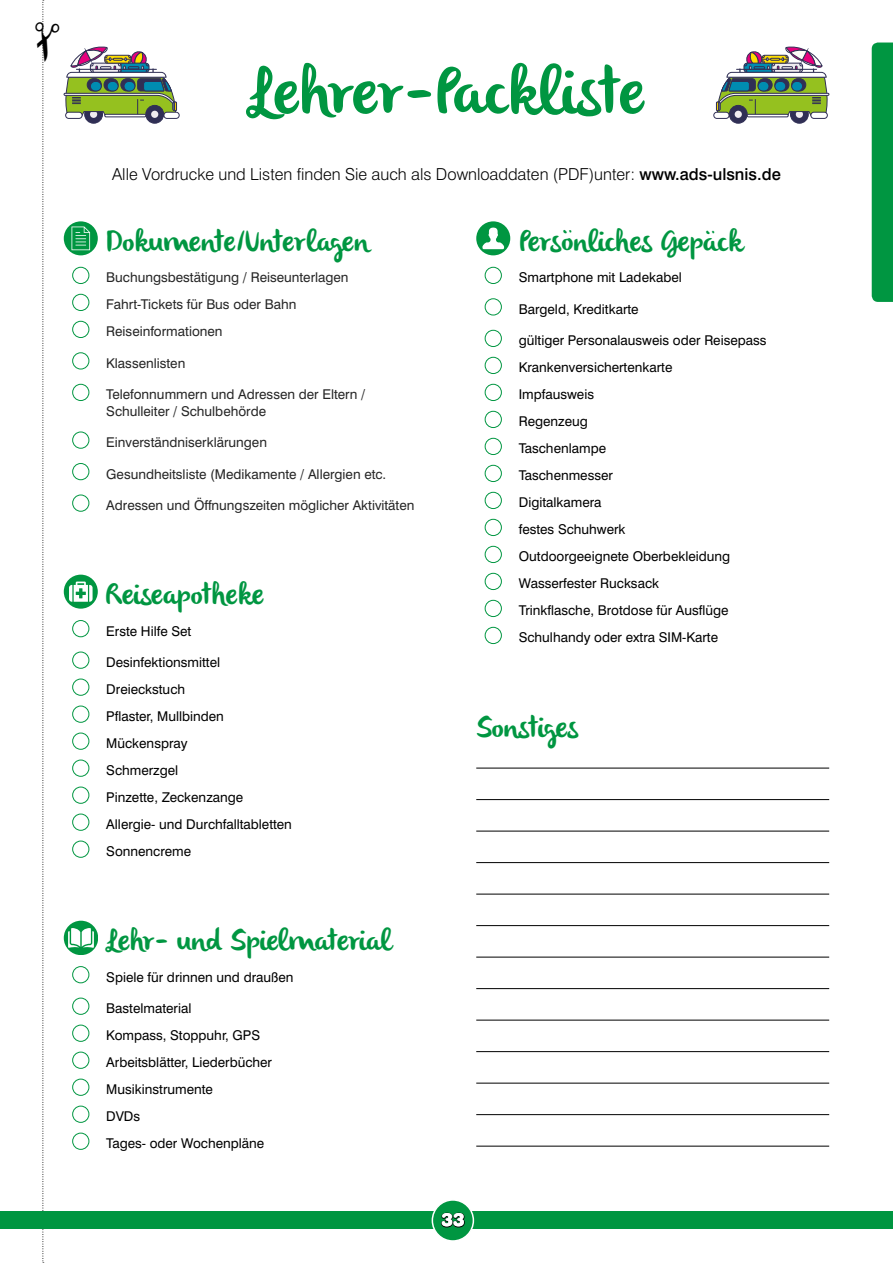
<style>
.page{position:relative;width:893px;height:1263px;background:#fff}
.page>*{position:absolute;margin:0;border:0;box-sizing:border-box;transform-origin:0 0}
.t1{font:66px "olivier";color:#009641}
.t2{font:30px "olivier";color:#009641}
.t3{font:18px "Swiss 721 BT Black Rounded";color:#fff}
.t4{font:300 16.5px "Swiss 721 BT";color:#000}
.t5{font:13.5px/27px "Swiss 721 BT";color:#000}
.t6{font:13.5px/27px "Swiss 721 BT";color:#262626}
.s1{font-weight:500}
</style>
<div class="page">
<div style="left:0;top:1212px;width:893px;height:17px;background:#009641"></div>
<div style="left:432px;top:1200px;width:41px;height:41px;background:#009641;border-radius:50%"></div>
<div style="left:432px;top:1199px;width:42px;height:43px;border:2px solid #fff;border-radius:50%"></div>
<svg style="left:441px;top:1212px;width:24px;height:16px"></svg>
<div style="left:164px;top:112px;width:15px;height:7px;border:1px solid #302f55;border-radius:3px"></div>
<div style="left:790px;top:105px;width:18px;height:18px;background:#302f55;border-radius:50%"></div>
<div style="left:790px;top:105px;width:18px;height:18px;border:1px solid #302f55;border-radius:50%"></div>
<div style="left:796px;top:111px;width:7px;height:7px;background:#f0ecf0;border-radius:50%"></div>
<div style="left:811px;top:112px;width:17px;height:7px;border:1px solid #302f55;border-radius:3px"></div>
<div style="left:713px;top:112px;width:16px;height:7px;border:1px solid #302f55;border-radius:3px"></div>
<svg style="left:729px;top:105px;width:18px;height:18px"></svg>
<div style="left:729px;top:105px;width:18px;height:18px;border:1px solid #302f55;border-radius:50%"></div>
<div style="left:747px;top:114px;width:41px;height:3px;border:1px solid #302f55"></div>
<svg style="left:716px;top:47px;width:113px;height:69px"></svg>
<svg style="left:476px;top:221px;width:34px;height:34px"></svg>
<div style="left:476px;top:221px;width:34px;height:34px;background:#009641;border-radius:50%"></div>
<svg style="left:482px;top:228px;width:22px;height:21px"></svg>
<div style="left:485px;top:267px;width:17px;height:17px;border:1px solid #009641;border-radius:50%"></div>
<div style="left:485px;top:298px;width:17px;height:17px;border:1px solid #009641;border-radius:50%"></div>
<div style="left:485px;top:330px;width:17px;height:17px;border:1px solid #009641;border-radius:50%"></div>
<div style="left:485px;top:357px;width:17px;height:17px;border:1px solid #009641;border-radius:50%"></div>
<div style="left:485px;top:384px;width:17px;height:17px;border:1px solid #009641;border-radius:50%"></div>
<div style="left:485px;top:411px;width:17px;height:17px;border:1px solid #009641;border-radius:50%"></div>
<div style="left:485px;top:438px;width:17px;height:17px;border:1px solid #009641;border-radius:50%"></div>
<div style="left:485px;top:465px;width:17px;height:17px;border:1px solid #009641;border-radius:50%"></div>
<div style="left:485px;top:492px;width:17px;height:17px;border:1px solid #009641;border-radius:50%"></div>
<div style="left:485px;top:519px;width:17px;height:17px;border:1px solid #009641;border-radius:50%"></div>
<div style="left:485px;top:546px;width:17px;height:17px;border:1px solid #009641;border-radius:50%"></div>
<div style="left:485px;top:573px;width:17px;height:17px;border:1px solid #009641;border-radius:50%"></div>
<div style="left:485px;top:600px;width:17px;height:17px;border:1px solid #009641;border-radius:50%"></div>
<div style="left:485px;top:627px;width:17px;height:17px;border:1px solid #009641;border-radius:50%"></div>
<hr style="left:476px;top:768px;width:353px;height:1px;background:#000">
<hr style="left:476px;top:799px;width:353px;height:1px;background:#000">
<hr style="left:476px;top:831px;width:353px;height:1px;background:#000">
<hr style="left:476px;top:862px;width:353px;height:1px;background:#000">
<hr style="left:476px;top:894px;width:353px;height:1px;background:#000">
<hr style="left:476px;top:925px;width:353px;height:1px;background:#000">
<hr style="left:476px;top:957px;width:353px;height:1px;background:#000">
<hr style="left:476px;top:988px;width:353px;height:1px;background:#000">
<hr style="left:476px;top:1020px;width:353px;height:1px;background:#000">
<hr style="left:476px;top:1051px;width:353px;height:1px;background:#000">
<hr style="left:476px;top:1083px;width:353px;height:1px;background:#000">
<hr style="left:476px;top:1114px;width:353px;height:1px;background:#000">
<hr style="left:476px;top:1146px;width:353px;height:1px;background:#000">
<div style="left:872px;top:43px;width:21px;height:259px;background:#009641"></div>
<svg style="left:36px;top:0;width:141px;height:1263px"></svg>
<h1 class="t1" style="left:248px;top:54px;width:399px">Lehrer-Packliste</h1>
<p class="t4" style="left:112px;top:164px;width:670px">Alle Vordrucke und Listen finden Sie auch als Downloaddaten (PDF)unter: <span class="s1">www.ads-ulsnis.de</span></p>
<h2 class="t2" style="left:106px;top:224px;width:264px">Dokumente/Unterlagen</h2>
<p class="t6" style="left:106px;top:264px;width:244px">Buchungsbestätigung / Reiseunterlagen<br>Fahrt-Tickets für Bus oder Bahn<br>Reiseinformationen</p>
<p class="t6" style="left:106px;top:349px;width:81px">Klassenlisten</p>
<p class="t6" style="left:106px;top:386px;width:260px;line-height:16.2px">Telefonnummern und Adressen der Eltern /<br>Schulleiter / Schulbehörde</p>
<p class="t6" style="left:106px;top:429px;width:162px">Einverständniserklärungen</p>
<p class="t6" style="left:106px;top:460px;width:282px">Gesundheitsliste (Medikamente / Allergien etc.</p>
<p class="t6" style="left:106px;top:492px;width:310px">Adressen und Öffnungszeiten möglicher Aktivitäten</p>
<h2 class="t2" style="left:106px;top:577px;width:159px">Reiseapotheke</h2>
<p class="t5" style="left:106px;top:617px;width:87px">Erste Hilfe Set</p>
<p class="t5" style="left:106px;top:649px;width:187px">Desinfektionsmittel<br>Dreieckstuch<br>Pflaster, Mullbinden<br>Mückenspray<br>Schmerzgel<br>Pinzette, Zeckenzange<br>Allergie- und Durchfalltabletten<br>Sonnencreme</p>
<h2 class="t2" style="left:106px;top:923px;width:287px">Lehr- und Spielmaterial</h2>
<p class="t5" style="left:106px;top:963px;width:189px">Spiele für drinnen und draußen</p>
<p class="t5" style="left:106px;top:995px;width:167px">Bastelmaterial<br>Kompass, Stoppuhr, GPS<br>Arbeitsblätter, Liederbücher<br>Musikinstrumente<br>DVDs<br>Tages- oder Wochenpläne</p>
<h2 class="t2" style="left:519px;top:224px;width:225px">Persönliches Gepäck</h2>
<p class="t5" style="left:519px;top:264px;width:165px">Smartphone mit Ladekabel</p>
<p class="t5" style="left:519px;top:295px;width:121px">Bargeld, Kreditkarte</p>
<p class="t5" style="left:519px;top:327px;width:249px">gültiger Personalausweis oder Reisepass<br>Krankenversichertenkarte<br>Impfausweis<br>Regenzeug<br>Taschenlampe<br>Taschenmesser<br>Digitalkamera<br>festes Schuhwerk<br>Outdoorgeeignete Oberbekleidung<br>Wasserfester Rucksack<br>Trinkflasche, Brotdose für Ausflüge<br>Schulhandy oder extra SIM-Karte</p>
<h2 class="t2" style="left:476px;top:710px;width:104px">Sonstiges</h2>
<h3 class="t3" style="left:441px;top:1209px;width:25px">33</h3>
</div>
